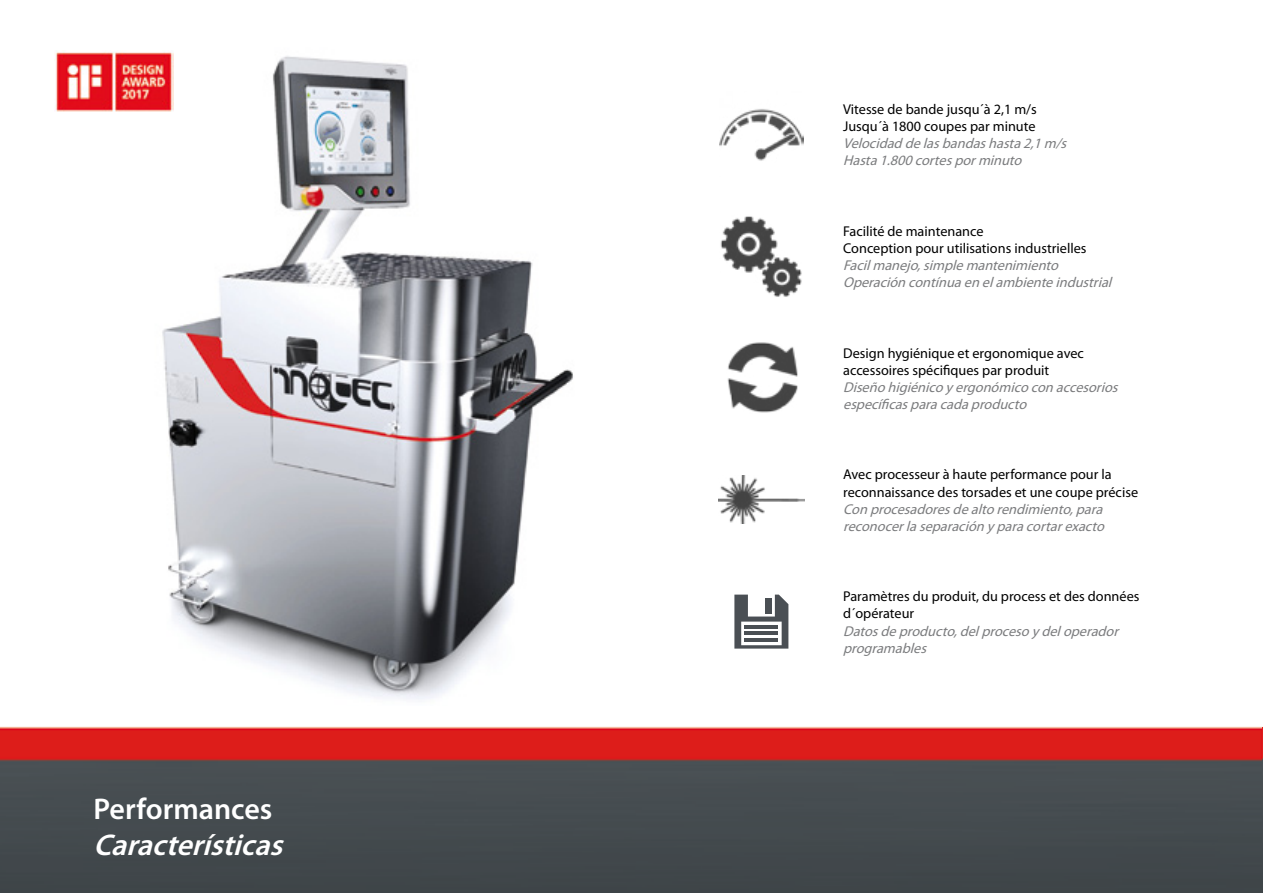
<style>
.page{position:relative;width:1263px;height:893px;background:#fff}
.page>*{position:absolute;margin:0;border:0;box-sizing:border-box;transform-origin:0 0}
.t1{font:italic 600 30px "Myriad Pro";color:#fff}
.t2{font:600 30px "Myriad Pro";color:#fff}
.t3{font:italic 14.25px/17.1px "Myriad Pro";color:#7b7c7e}
.t4{font:14.25px/17.1px "Myriad Pro";color:#000}
</style>
<div class="page">
<img style="left:0;top:135px;width:1263px;height:758px">
<img style="left:1262px;top:727px;width:1px;height:166px">
<img style="left:13px;top:50px;width:753px;height:655px">
<img style="left:54px;top:51px;width:120px;height:61px">
<img style="left:719px;top:92px;width:84px;height:84px">
<img style="left:719px;top:214px;width:84px;height:84px">
<img style="left:719px;top:338px;width:85px;height:79px">
<img style="left:719px;top:476px;width:85px;height:48px">
<svg style="left:734px;top:595px;width:54px;height:54px"></svg>
<h1 class="t2" style="left:94px;top:790px;width:180px">Performances</h1>
<h1 class="t1" style="left:94px;top:826px;width:200px">Características</h1>
<p class="t4" style="left:843px;top:100px;width:195px">Vitesse de bande jusqu´à 2,1 m/s<br>Jusqu´à 1800 coupes par minute</p>
<p class="t3" style="left:843px;top:134px;width:229px">Velocidaddelasbandashasta2,1m/s<br>Hasta1.800cortesporminuto</p>
<p class="t4" style="left:843px;top:222px;width:245px">Facilité de maintenance<br>Conception pour utilisations industrielles</p>
<p class="t3" style="left:843px;top:256px;width:274px">Facilmanejo,simplemantenimiento<br>Operacióncontínuaenelambienteindustrial</p>
<p class="t4" style="left:843px;top:344px;width:242px">Design hygiénique et ergonomique avec accessoires spécifiques par produit</p>
<p class="t3" style="left:843px;top:378px;width:280px">Diseñohigiénicoyergonómicoconaccesorios específicasparacadaproducto</p>
<p class="t4" style="left:843px;top:466px;width:296px">Avec processeur à haute performance pour la reconnaissance des torsades et une coupe précise</p>
<p class="t3" style="left:843px;top:500px;width:267px">Conprocesadoresdealtorendimiento,para reconocerlaseparaciónyparacortarexacto</p>
<p class="t4" style="left:843px;top:588px;width:298px">Paramètres du produit, du process et des données d´opérateur</p>
<p class="t3" style="left:843px;top:622px;width:281px">Datosdeproducto,delprocesoydeloperador programables</p>
</div>
